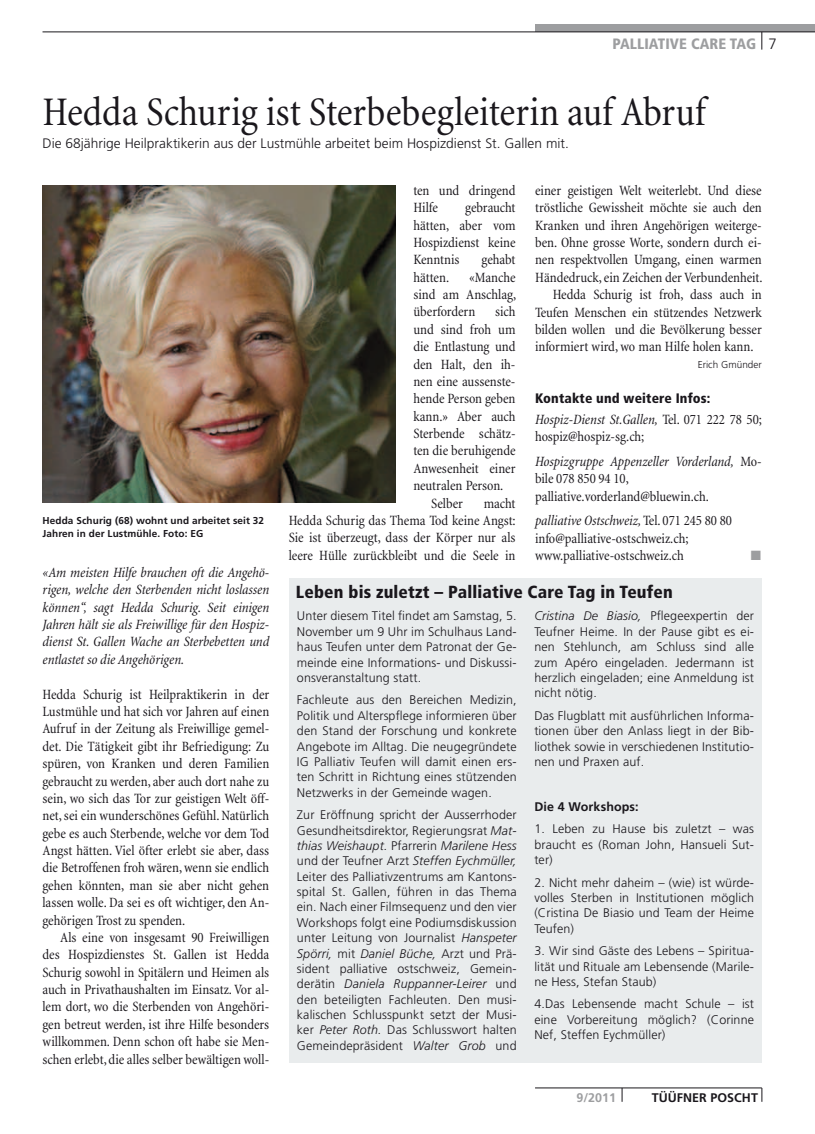
<style>
.page{position:relative;width:815px;height:1134px;background:#fff}
.page>*{position:absolute;margin:0;border:0;box-sizing:border-box;transform-origin:0 0}
.t1{font:condensed 41.25px "Minion";color:#1a171c}
.t2{font:900 condensed 17.5px "Frutiger";letter-spacing:.01em;color:#1a171c}
.t3{font:900 condensed 15px "Frutiger";letter-spacing:.005em;color:#9d9ea0}
.t4{font:condensed 14.38px/17.4px "Minion";letter-spacing:-.005em;color:#1a171c;text-align:justify}
.t5{font:italic condensed 14.38px/17.4px "Minion";letter-spacing:-.005em;color:#1a171c;text-align:justify}
.t6{font:300 13.75px "Frutiger";color:#1a171c}
.t7{font:900 condensed 13.75px "Frutiger";letter-spacing:.01em;color:#1a171c}
.t8{font:13.5px "Zapf Dingbats ITC";color:#9d9ea0}
.t9{font:300 12.5px/15.4px "Frutiger";letter-spacing:.01em;color:#1a171c;text-align:justify}
.t10{font:700 12.5px "Frutiger";letter-spacing:.005em;color:#1a171c}
.t11{font:700 12.5px "Frutiger";color:#9d9ea0}
.t12{font:700 10px/12.5px "Frutiger";letter-spacing:.01em;color:#1a171c}
.t13{font:300 10px "Frutiger";color:#1a171c}
.s1{font-weight:300;font-stretch:normal;color:#1a171c}
.s2{font-style:italic}
</style>
<div class="page">
<div style="left:289px;top:578px;width:472px;height:485px;background:#e9eced"></div>
<div style="left:535px;top:25px;width:280px;height:7px;background:#9d9ea0"></div>
<hr style="left:43px;top:32px;width:772px;height:1px;background:#1a171c">
<svg style="left:762px;top:32px;width:1px;height:18px"></svg>
<hr style="left:535px;top:1088px;width:227px;height:1px;background:#1a171c">
<svg style="left:762px;top:1088px;width:1px;height:14px"></svg>
<svg style="left:622px;top:1088px;width:1px;height:14px"></svg>
<img style="left:43px;top:185px;width:353px;height:317px">
<p class="t3" style="left:612px;top:35px;width:166px">PALLIATIVE CARE TAG <span class="s1">7</span></p>
<h1 class="t1" style="left:43px;top:90px;width:665px">Hedda Schurig ist Sterbebegleiterin auf Abruf</h1>
<p class="t6" style="left:43px;top:136px;width:528px">Die 68jährige Heilpraktikerin aus der Lustmühle arbeitet beim Hospizdienst St. Gallen mit.</p>
<p class="t12" style="left:43px;top:514px;width:223px">Hedda Schurig (68) wohnt und arbeitet seit 32<br>Jahren in der Lustmühle. Foto: EG</p>
<p class="t5" style="left:43px;top:564px;width:228px">«Am meisten Hilfe brauchen oft die Angehö&shy;rigen, welche den Sterbenden nicht loslassen können“, sagt Hedda Schurig. Seit einigen Jahren hält sie als Freiwillige für den Hospiz&shy;dienst St. Gallen Wache an Sterbebetten und entlastet so die Angehörigen.</p>
<p class="t4" style="left:43px;top:686px;width:228px">Hedda Schurig ist Heilpraktikerin in der Lustmühle und hat sich vor Jahren auf einen Aufruf in der Zeitung als Freiwillige gemel&shy;det. Die Tätigkeit gibt ihr Befriedigung: Zu spüren, von Kranken und deren Familien gebraucht zu werden, aber auch dort nahe zu sein, wo sich das Tor zur geistigen Welt öff&shy;net, sei ein wunderschönes Gefühl. Natürlich gebe es auch Sterbende, welche vor dem Tod Angst hätten. Viel öfter erlebt sie aber, dass die Betroffenen froh wären, wenn sie endlich gehen könnten, man sie aber nicht gehen lassen wolle. Da sei es oft wichtiger, den An&shy;gehörigen Trost zu spenden.</p>
<p class="t4" style="left:43px;top:929px;width:228px;text-indent:18px">Als eine von insgesamt 90 Freiwilligen des Hospizdienstes St. Gallen ist Hedda Schurig sowohl in Spitälern und Heimen als auch in Privathaushalten im Einsatz. Vor al&shy;lem dort, wo die Sterbenden von Angehöri&shy;gen betreut werden, ist ihre Hilfe besonders willkommen. Denn schon oft habe sie Men&shy;schen erlebt, die alles selber bewältigen woll-</p>
<p class="t4" style="left:413px;top:182px;width:104px">ten und dringend<br>Hilfe</p>
<p class="t4" style="left:413px;top:199px;width:104px;text-indent:52px">gebraucht hätten, aber vom Hospizdienst keine Kenntnis</p>
<p class="t4" style="left:482px;top:251px;width:35px">gehabt</p>
<p class="t4" style="left:413px;top:269px;width:37px">hätten.</p>
<p class="t4" style="left:413px;top:269px;width:104px;text-indent:56px">«Manche sind am Anschlag, überfordern</p>
<p class="t4" style="left:495px;top:304px;width:22px">sich</p>
<p class="t4" style="left:413px;top:321px;width:104px">und sind froh um</p>
<p class="t4" style="left:413px;top:338px;width:104px">die Entlastung und</p>
<p class="t4" style="left:413px;top:356px;width:104px">den Halt, den ih-</p>
<p class="t4" style="left:413px;top:373px;width:104px">nen eine aussenste-</p>
<p class="t4" style="left:413px;top:390px;width:104px">hende Person geben</p>
<p class="t4" style="left:413px;top:408px;width:104px">kann.» Aber auch</p>
<p class="t4" style="left:413px;top:425px;width:104px">Sterbende schätz-</p>
<p class="t4" style="left:413px;top:443px;width:104px">ten die beruhigende</p>
<p class="t4" style="left:413px;top:460px;width:104px">Anwesenheit einer</p>
<p class="t4" style="left:413px;top:477px;width:92px">neutralen Person.</p>
<p class="t4" style="left:431px;top:495px;width:33px">Selber</p>
<p class="t4" style="left:289px;top:495px;width:229px;text-indent:195px">macht Hedda Schurig das Thema Tod keine Angst:<br>Sie ist überzeugt, dass der Körper nur als leere Hülle zurückbleibt und die Seele in</p>
<p class="t4" style="left:535px;top:182px;width:228px">einer geistigen Welt weiterlebt. Und diese</p>
<p class="t4" style="left:535px;top:199px;width:228px">tröstliche Gewissheit möchte sie auch den</p>
<p class="t4" style="left:535px;top:217px;width:228px">Kranken und ihren Angehörigen weiterge-</p>
<p class="t4" style="left:535px;top:234px;width:228px">ben. Ohne grosse Worte, sondern durch ei-</p>
<p class="t4" style="left:535px;top:251px;width:228px">nen respektvollen Umgang, einen warmen</p>
<p class="t4" style="left:535px;top:269px;width:229px">Händedruck, ein Zeichen der Verbundenheit.</p>
<p class="t4" style="left:553px;top:286px;width:211px">Hedda Schurig ist froh, dass auch in</p>
<p class="t4" style="left:535px;top:304px;width:228px">Teufen Menschen ein stützendes Netzwerk</p>
<p class="t4" style="left:535px;top:321px;width:228px">bilden wollen und die Bevölkerung besser</p>
<p class="t4" style="left:535px;top:338px;width:220px">informiert wird, wo man Hilfe holen kann.</p>
<p class="t13" style="left:698px;top:359px;width:66px">Erich Gmünder</p>
<p class="t7" style="left:535px;top:390px;width:177px">Kontakte und weitere Infos:</p>
<p class="t4" style="left:535px;top:411px;width:228px"><span class="s2">Hospiz-Dienst St.Gallen,</span> Tel. 071 222 78 50; hospiz@hospiz-sg.ch;</p>
<p class="t4" style="left:535px;top:453px;width:228px;text-align:left"><span class="s2">Hospizgruppe Appenzeller Vorderland,</span> Mo&shy;bile 078 850 94 10, palliative.vorderland@bluewin.ch.</p>
<p class="t4" style="left:535px;top:512px;width:198px;text-align:left"><span class="s2">palliative Ostschweiz,</span> Tel. 071 245 80 80 info@palliative-ostschweiz.ch; www.palliative-ostschweiz.ch</p>
<p class="t8" style="left:751px;top:549px;width:12px">■</p>
<p class="t2" style="left:296px;top:582px;width:378px">Leben bis zuletzt – Palliative Care Tag in Teufen</p>
<p class="t9" style="left:297px;top:608px;width:221px">Unter diesem Titel findet am Samstag, 5.<br>November um 9 Uhr im Schulhaus Land&shy;haus Teufen unter dem Patronat der Ge&shy;meinde eine Informations- und Diskussi&shy;onsveranstaltung statt.</p>
<p class="t9" style="left:297px;top:692px;width:221px">Fachleute aus den Bereichen Medizin, Politik und Alterspflege informieren über den Stand der Forschung und konkrete Angebote im Alltag. Die neugegründete IG Palliativ Teufen will damit einen ers&shy;ten Schritt in Richtung eines stützenden Netzwerks in der Gemeinde wagen.</p>
<p class="t9" style="left:297px;top:807px;width:221px">Zur Eröffnung spricht der Ausserrhoder Gesundheitsdirektor, Regierungsrat <span class="s2">Mat&shy;thias Weishaupt.</span> Pfarrerin <span class="s2">Marilene Hess </span>und der Teufner Arzt <span class="s2">Steffen Eychmüller, </span>Leiter des Palliativzentrums am Kantons&shy;spital St. Gallen, führen in das Thema ein. Nach einer Filmsequenz und den vier Workshops folgt eine Podiumsdiskussion unter Leitung von Journalist <span class="s2">Hanspeter Spörri,</span> mit <span class="s2">Daniel Büche,</span> Arzt und Prä&shy;sident palliative ostschweiz, Gemein&shy;derätin <span class="s2">Daniela Ruppanner-Leirer</span> und den beteiligten Fachleuten. Den musi&shy;kalischen Schlusspunkt setzt der Musi&shy;ker <span class="s2">Peter Roth.</span> Das Schlusswort halten Gemeindepräsident <span class="s2">Walter Grob</span> und</p>
<p class="t9" style="left:534px;top:608px;width:221px"><span class="s2">Cristina De Biasio,</span> Pflegeexpertin der Teufner Heime. In der Pause gibt es ei&shy;nen Stehlunch, am Schluss sind alle zum Apéro eingeladen. Jedermann ist herzlich eingeladen; eine Anmeldung ist nicht nötig.</p>
<p class="t9" style="left:534px;top:708px;width:221px">Das Flugblatt mit ausführlichen Informa&shy;tionen über den Anlass liegt in der Bib&shy;liothek sowie in verschiedenen Institutio&shy;nen und Praxen auf.</p>
<p class="t10" style="left:534px;top:799px;width:106px">Die 4 Workshops:</p>
<p class="t9" style="left:534px;top:821px;width:221px">1. Leben zu Hause bis zuletzt – was braucht es (Roman John, Hansueli Sut&shy;ter)</p>
<p class="t9" style="left:534px;top:874px;width:221px">2. Nicht mehr daheim – (wie) ist würde&shy;volles Sterben in Institutionen möglich (Cristina De Biasio und Team der Heime Teufen)</p>
<p class="t9" style="left:534px;top:943px;width:221px">3. Wir sind Gäste des Lebens – Spiritua&shy;lität und Rituale am Lebensende (Marile&shy;ne Hess, Stefan Staub)</p>
<p class="t9" style="left:534px;top:996px;width:221px">4.Das Lebensende macht Schule – ist eine Vorbereitung möglich? (Corinne Nef, Steffen Eychmüller)</p>
<p class="t11" style="left:576px;top:1090px;width:41px">9/2011</p>
<p class="t10" style="left:652px;top:1090px;width:108px">TÜÜFNER POSCHT</p>
</div>
